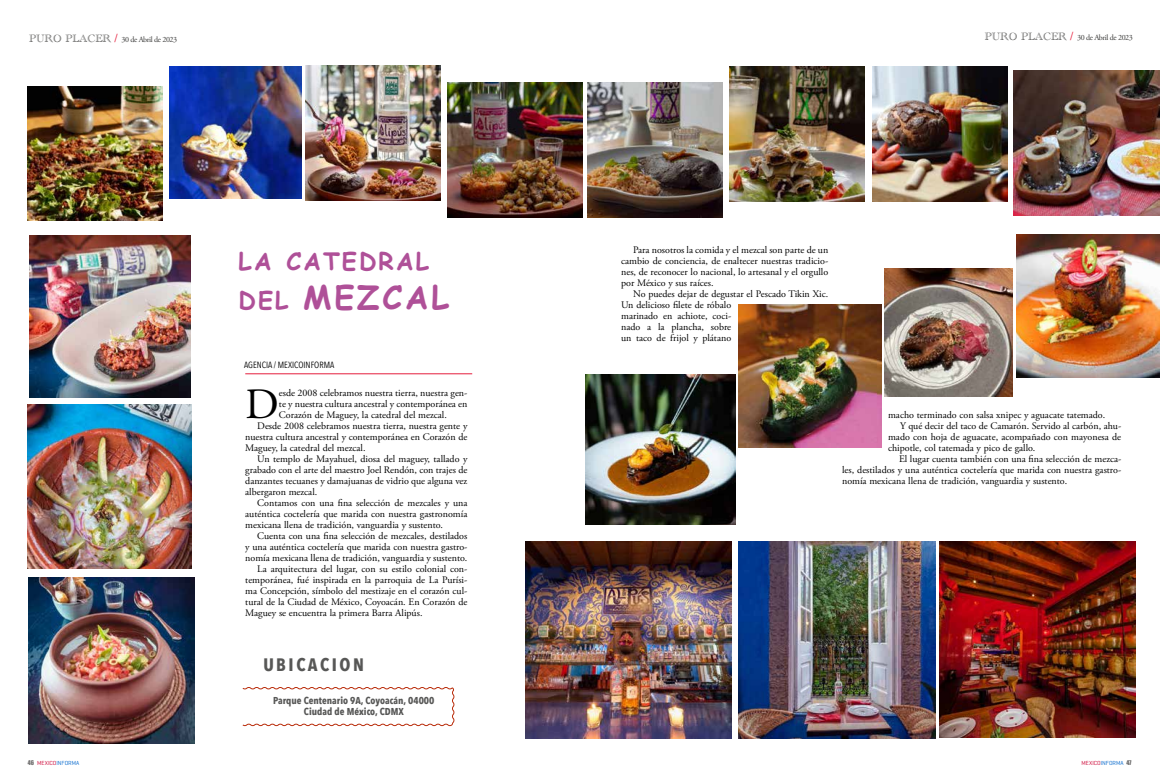
<style>
.page{position:relative;width:1163px;height:780px;background:#fff}
.page>*{position:absolute;margin:0;border:0;box-sizing:border-box;transform-origin:0 0}
.t1{font:43.2px "Adobe Garamond Pro";color:#000}
.t2{font:700 32px "Comic Sans MS";letter-spacing:.09em;color:#af5098}
.t3{font:700 24px "Comic Sans MS";letter-spacing:.09em;color:#af5098}
.t4{font:700 18px "Avenir Next Condensed";letter-spacing:.14em;color:#575756}
.t5{font:11px "Academy Engraved Let Plain";color:#3c3c3b}
.t6{font:10px/11px "Adobe Garamond Pro";color:#000;text-align:justify}
.t7{font:700 10px/11px "Avenir Next Condensed";color:#575756;text-align:center}
.t8{font:9px "Avenir Next Condensed";color:#000}
.t9{font:8px "Adobe Garamond Pro";letter-spacing:-.05em;color:#3c3c3b}
.t10{font:6px "Geogrotesque";color:#06c}
.t11{font:6px "Impact";color:#706f6f}
.s1{font-family:"Academy Engraved Let Plain";font-size:11px}
.s2{font-size:12px;color:#e61e3c}
.s3{font-size:24px}
.s4{color:#c03}
.s5{font-family:"Impact";color:#706f6f}
</style>
<div class="page">
<hr style="left:245px;top:373px;width:227px;height:1px;background:#e51d3c">
<img style="left:28px;top:86px;width:134px;height:135px">
<img style="left:169px;top:66px;width:132px;height:133px">
<img style="left:305px;top:65px;width:135px;height:136px">
<img style="left:447px;top:82px;width:135px;height:135px">
<img style="left:587px;top:82px;width:135px;height:135px">
<img style="left:729px;top:66px;width:135px;height:135px">
<img style="left:939px;top:541px;width:196px;height:196px">
<img style="left:872px;top:66px;width:135px;height:136px">
<img style="left:1013px;top:70px;width:146px;height:146px">
<img style="left:738px;top:541px;width:197px;height:197px">
<img style="left:525px;top:541px;width:206px;height:197px">
<img style="left:29px;top:235px;width:162px;height:162px">
<img style="left:28px;top:405px;width:163px;height:163px">
<img style="left:29px;top:577px;width:165px;height:166px">
<svg style="left:242px;top:687px;width:213px;height:39px"></svg>
<img style="left:1016px;top:234px;width:143px;height:143px">
<img style="left:884px;top:268px;width:127px;height:128px">
<img style="left:738px;top:304px;width:143px;height:143px">
<img style="left:585px;top:374px;width:150px;height:150px">
<p class="t5" style="left:29px;top:30px;width:83px">PURO PLACER</p>
<p class="t9" style="left:984px;top:32px;width:149px"><span class="s1">PURO PLACER</span> <span class="s2">/</span> 30 de Abril de 2023</p>
<p class="t9" style="left:114px;top:34px;width:64px"><span class="s2">/</span> 30 de Abril de 2023</p>
<h3 class="t3" style="left:238px;top:244px;width:192px">LA CATEDRAL</h3>
<h2 class="t2" style="left:238px;top:273px;width:212px"><span class="s3">DEL</span> MEZCAL</h2>
<p class="t8" style="left:244px;top:357px;width:92px">AGENCIA / MEXICOINFORMA</p>
<h1 class="t1" style="left:245px;top:378px;width:35px">D</h1>
<p class="t6" style="left:279px;top:388px;width:190px">esde 2008 celebramos nuestra tierra, nuestra gen-</p>
<p class="t6" style="left:279px;top:399px;width:190px">te y nuestra cultura ancestral y contemporánea en</p>
<p class="t6" style="left:279px;top:410px;width:169px">Corazón de Maguey, la catedral del mezcal.</p>
<p class="t6" style="left:257px;top:421px;width:211px">Desde 2008 celebramos nuestra tierra, nuestra gente y</p>
<p class="t6" style="left:245px;top:432px;width:224px">nuestra cultura ancestral y contemporánea en Corazón de</p>
<p class="t6" style="left:245px;top:443px;width:122px">Maguey, la catedral del mezcal.</p>
<p class="t6" style="left:257px;top:454px;width:212px">Un templo de Mayahuel, diosa del maguey, tallado y</p>
<p class="t6" style="left:245px;top:465px;width:224px">grabado con el arte del maestro Joel Rendón, con trajes de</p>
<p class="t6" style="left:245px;top:476px;width:223px">danzantes tecuanes y damajuanas de vidrio que alguna vez</p>
<p class="t6" style="left:245px;top:487px;width:73px">albergaron mezcal.</p>
<p class="t6" style="left:257px;top:498px;width:212px">Contamos con una fina selección de mezcales y una</p>
<p class="t6" style="left:245px;top:509px;width:223px">auténtica coctelería que marida con nuestra gastronomía</p>
<p class="t6" style="left:245px;top:520px;width:199px">mexicana llena de tradición, vanguardia y sustento.</p>
<p class="t6" style="left:257px;top:531px;width:212px">Cuenta con una fina selección de mezcales, destilados</p>
<p class="t6" style="left:245px;top:542px;width:223px">y una auténtica coctelería que marida con nuestra gastro-</p>
<p class="t6" style="left:245px;top:553px;width:224px">nomía mexicana llena de tradición, vanguardia y sustento.</p>
<p class="t6" style="left:257px;top:564px;width:212px">La arquitectura del lugar, con su estilo colonial con-</p>
<p class="t6" style="left:245px;top:575px;width:223px">temporánea, fué inspirada en la parroquia de La Purísi-</p>
<p class="t6" style="left:245px;top:586px;width:223px">ma Concepción, símbolo del mestizaje en el corazón cul-</p>
<p class="t6" style="left:245px;top:597px;width:224px">tural de la Ciudad de México, Coyoacán. En Corazón de</p>
<p class="t6" style="left:245px;top:608px;width:179px">Maguey se encuentra la primera Barra Alipús.</p>
<h3 class="t4" style="left:263px;top:654px;width:102px">UBICACION</h3>
<p class="t7" style="left:273px;top:695px;width:163px">Parque Centenario 9A, Coyoacán, 04000<br>Ciudad de México, CDMX</p>
<p class="t6" style="left:621px;top:245px;width:209px;text-indent:12px">Para nosotros la comida y el mezcal son parte de un cambio de conciencia, de enaltecer nuestras tradicio&shy;nes, de reconocer lo nacional, lo artesanal y el orgullo por México y sus raíces.</p>
<p class="t6" style="left:621px;top:289px;width:208px;text-align:left;text-indent:12px">No puedes dejar de degustar el Pescado Tikin Xic.<br>Un delicioso filete de róbalo<br>marinado en achiote, coci-<br>nado a la plancha, sobre<br>un taco de frijol y plátano</p>
<p class="t6" style="left:888px;top:410px;width:218px">macho terminado con salsa xnipec y aguacate tatemado.</p>
<p class="t6" style="left:900px;top:421px;width:223px">Y qué decir del taco de Camarón. Servido al carbón, ahu-</p>
<p class="t6" style="left:888px;top:432px;width:234px">mado con hoja de aguacate, acompañado con mayonesa de</p>
<p class="t6" style="left:888px;top:443px;width:149px">chipotle, col tatemada y pico de gallo.</p>
<p class="t6" style="left:899px;top:454px;width:224px">El lugar cuenta también con una fina selección de mezca-</p>
<p class="t6" style="left:842px;top:465px;width:281px">les, destilados y una auténtica coctelería que marida con nuestra gastro-</p>
<p class="t6" style="left:842px;top:476px;width:226px">nomía mexicana llena de tradición, vanguardia y sustento.</p>
<p class="t11" style="left:28px;top:758px;width:8px">46</p>
<p class="t10" style="left:37px;top:759px;width:44px"><span class="s4">MEXICO</span>INFORMA</p>
<p class="t10" style="left:1081px;top:759px;width:52px"><span class="s4">MEXICO</span>INFORMA <span class="s5">47</span></p>
</div>
